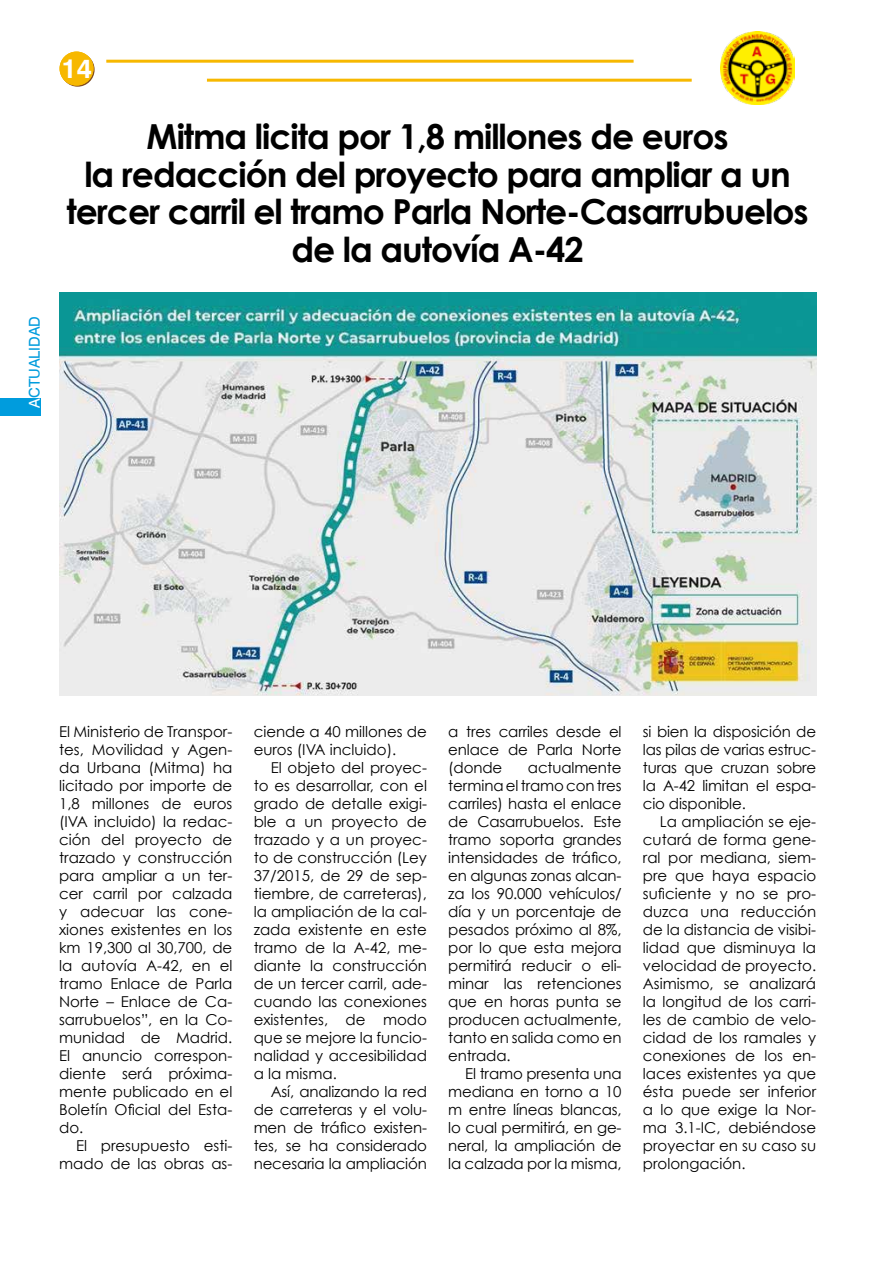
<style>
.page{position:relative;width:893px;height:1263px;background:#fff}
.page>*{position:absolute;margin:0;border:0;box-sizing:border-box;transform-origin:0 0}
.t1{font:700 34.5px/37.5px "Century Gothic";letter-spacing:-.03em;color:#000;text-align:center}
.t2{font:700 27px "Swiss 721 BT";color:#fff}
.t3{font:15px/18px "Century Gothic";letter-spacing:-.01em;color:#000;text-align:justify}
.t4{font:15px "Swiss 721 BT";letter-spacing:-.005em;color:#009cdd}
.s1{color:#fff}
</style>
<div class="page">
<img style="left:721px;top:31px;width:73px;height:73px">
<hr style="left:106px;top:60px;width:528px;height:3px;background:#f7b800">
<hr style="left:207px;top:79px;width:485px;height:3px;background:#f7b800">
<svg style="left:61px;top:53px;width:34px;height:34px"></svg>
<div style="left:60px;top:51px;width:34px;height:35px;background:#f7b800;border-radius:50%"></div>
<div style="left:0;top:398px;width:40px;height:17px;background:#009cdd"></div>
<img style="left:60px;top:292px;width:756px;height:404px">
<p class="t4" style="left:24px;top:408px;width:93px;rotate:-90deg"><span class="s1">A</span>CTUALIDAD</p>
<h2 class="t2" style="left:62px;top:49px;width:32px">14</h2>
<h1 class="t1" style="left:67px;top:117px;width:744px">Mitma licita por 1,8 millones de euros<br>la redacción del proyecto para ampliar a un tercer carril el tramo Parla Norte-Casarrubuelos de la autovía A-42</h1>
<p class="t3" style="left:59px;top:722px;width:175px">El Ministerio de Transpor&shy;tes, Movilidad y Agen&shy;da Urbana (Mitma) ha licitado por importe de 1,8 millones de euros (IVA incluido) la redac&shy;ción del proyecto de trazado y construcción para ampliar a un ter&shy;cer carril por calzada y adecuar las cone&shy;xiones existentes en los km 19,300 al 30,700, de la autovía A-42, en el tramo Enlace de Parla Norte – Enlace de Ca&shy;sarrubuelos”, en la Co&shy;munidad de Madrid.<br>El anuncio correspon&shy;diente será próxima&shy;mente publicado en el Boletín Oficial del Esta&shy;do.</p>
<p class="t3" style="left:59px;top:1136px;width:175px;text-align:right">El presupuesto esti&shy;mado de las obras as-</p>
<p class="t3" style="left:254px;top:722px;width:175px">ciende a 40 millones de euros (IVA incluido).</p>
<p class="t3" style="left:254px;top:758px;width:175px;text-indent:17px">El objeto del proyec&shy;to es desarrollar, con el grado de detalle exigi&shy;ble a un proyecto de trazado y a un proyec&shy;to de construcción (Ley 37/2015, de 29 de sep&shy;tiembre, de carreteras), la ampliación de la cal&shy;zada existente en este tramo de la A-42, me&shy;diante la construcción de un tercer carril, ade&shy;cuando las conexiones existentes, de modo que se mejore la funcio&shy;nalidad y accesibilidad a la misma.</p>
<p class="t3" style="left:254px;top:1082px;width:175px;text-indent:17px">Así, analizando la red de carreteras y el volu&shy;men de tráfico existen&shy;tes, se ha considerado necesaria la ampliación</p>
<p class="t3" style="left:448px;top:722px;width:175px">a tres carriles desde el enlace de Parla Norte (donde</p>
<p class="t3" style="left:448px;top:758px;width:175px;text-indent:80px">actualmente termina el tramo con tres carriles) hasta el enlace de Casarrubuelos. Este tramo soporta grandes intensidades de tráfico, en algunas zonas alcan&shy;za los 90.000 vehículos/ día y un porcentaje de pesados próximo al 8%, por lo que esta mejora permitirá reducir o eli&shy;minar las retenciones que en horas punta se producen actualmente, tanto en salida como en entrada.</p>
<p class="t3" style="left:448px;top:1064px;width:175px;text-indent:17px">El tramo presenta una mediana en torno a 10 m entre líneas blancas, lo cual permitirá, en ge&shy;neral, la ampliación de la calzada por la misma,</p>
<p class="t3" style="left:643px;top:722px;width:175px">si bien la disposición de las pilas de varias estruc&shy;turas que cruzan sobre la A-42 limitan el espa&shy;cio disponible.</p>
<p class="t3" style="left:643px;top:812px;width:175px;text-indent:17px">La ampliación se eje&shy;cutará de forma gene&shy;ral por mediana, siem&shy;pre que haya espacio suficiente y no se pro&shy;duzca una reducción de la distancia de visibi&shy;lidad que disminuya la velocidad de proyecto.<br>Asimismo, se analizará la longitud de los carri&shy;les de cambio de velo&shy;cidad de los ramales y conexiones de los en&shy;laces existentes ya que ésta puede ser inferior a lo que exige la Nor&shy;ma 3.1-IC, debiéndose proyectar en su caso su prolongación.</p>
</div>
